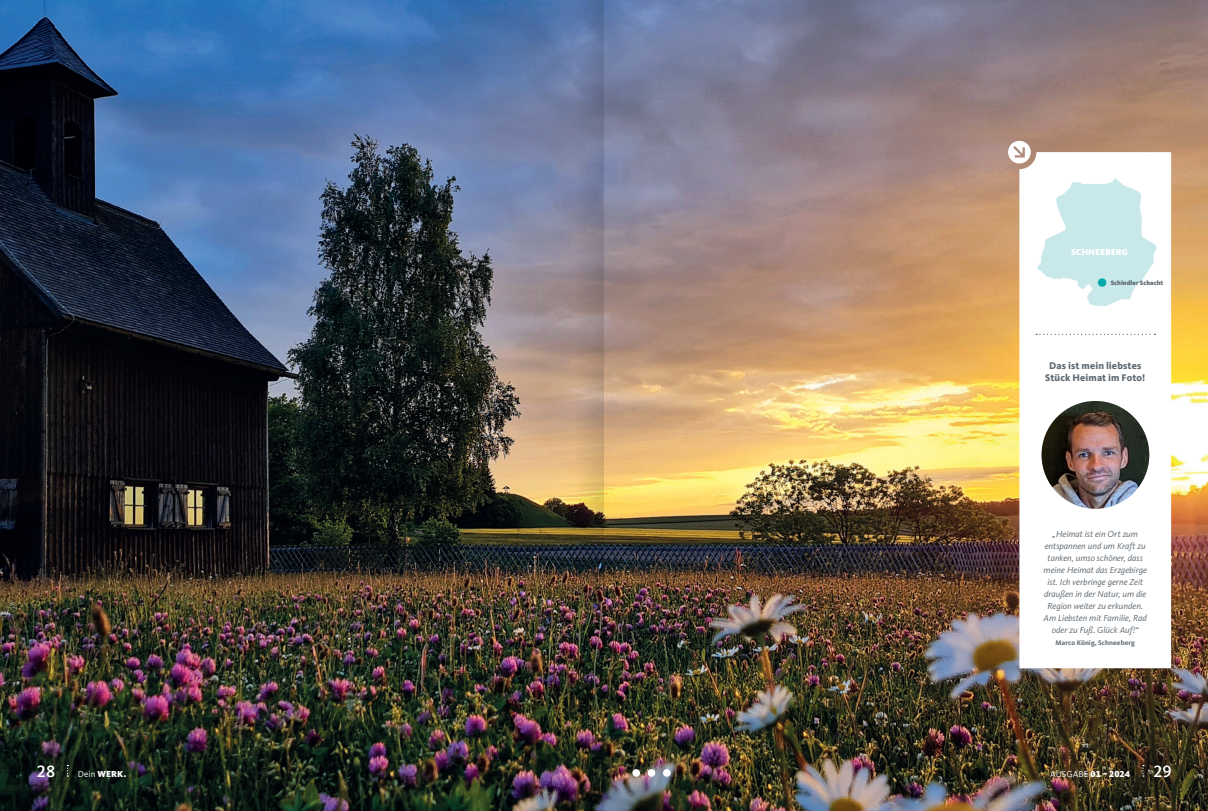
<style>
.page{position:relative;width:1208px;height:811px;background:#fff}
.page>*{position:absolute;margin:0;border:0;box-sizing:border-box;transform-origin:0 0}
.t1{font:500 17px "Kievit OT";color:#fff}
.t2{font:800 10px/12px "Kievit OT";letter-spacing:.01em;color:#5d6870;text-align:center}
.t3{font:italic 9px/12px "Kievit OT";color:#5d6870;text-align:center}
.t4{font:900 9px "Kievit OT";color:#fff}
.t5{font:9px "Kievit OT";letter-spacing:.01em;color:#fff}
.t6{font:700 7px "Kievit OT";letter-spacing:.015em;color:#5d6870}
.t7{font:900 6.5px "Kievit OT";color:#5d6870}
.s1{font-weight:400}
.s2{font-weight:900}
</style>
<div class="page">
<img style="left:0;top:0;width:1208px;height:810px">
<svg style="left:1019px;top:152px;width:152px;height:516px"></svg>
<svg style="left:1007px;top:140px;width:25px;height:25px"></svg>
<svg style="left:1037px;top:178px;width:119px;height:129px"></svg>
<div style="left:1098px;top:278px;width:8px;height:9px;background:#00aaad;border-radius:50%"></div>
<svg style="left:1036px;top:334px;width:119px;height:1px"></svg>
<img style="left:1041px;top:401px;width:108px;height:108px;border-radius:54px">
<svg style="left:1142px;top:765px;width:2px;height:11px"></svg>
<div style="left:663px;top:769px;width:7px;height:8px;background:#fff;border-radius:50%"></div>
<div style="left:647px;top:769px;width:8px;height:8px;background:#fff;border-radius:50%"></div>
<div style="left:632px;top:769px;width:8px;height:8px;background:#fff;border-radius:50%"></div>
<img style="left:551px;top:0;width:53px;height:811px">
<p class="t4" style="left:1071px;top:247px;width:58px">SCHNEEBERG</p>
<p class="t7" style="left:1110px;top:279px;width:54px">Schindler Schacht</p>
<p class="t2" style="left:1045px;top:359px;width:102px">Das ist mein liebstes<br>Stück Heimat im Foto!</p>
<p class="t3" style="left:1043px;top:527px;width:105px">„Heimat ist ein Ort zum entspannen und um Kraft zu tanken, umso schöner, dass meine Heimat das Erzgebirge ist. Ich verbringe gerne Zeit draußen in der Natur, um die<br>Region weiter zu erkunden.<br>Am Liebsten mit Familie, Rad oder zu Fuß. Glück Auf!“</p>
<p class="t6" style="left:1055px;top:638px;width:81px">Marco König, Schneeberg</p>
<h1 class="t1" style="left:37px;top:761px;width:20px">28</h1>
<p class="t4" style="left:78px;top:768px;width:50px"><span class="s1">Dein</span> WERK.</p>
<p class="t5" style="left:1050px;top:768px;width:81px">AUSGABE <span class="s2">01 – 2024</span></p>
<h1 class="t1" style="left:1153px;top:761px;width:20px">29</h1>
</div>
